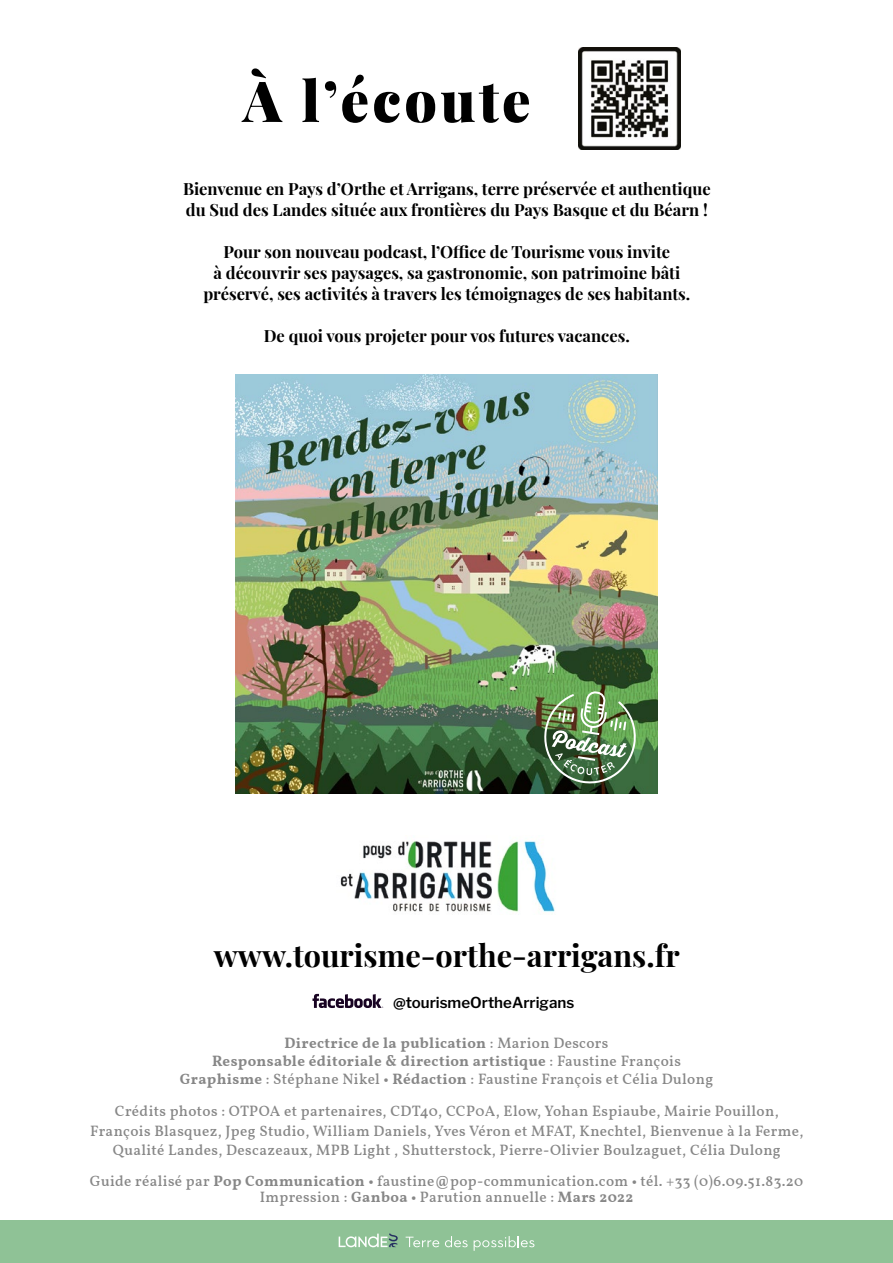
<style>
.page{position:relative;width:893px;height:1263px;background:#fff}
.page>*{position:absolute;margin:0;border:0;box-sizing:border-box;transform-origin:0 0}
.t1{font:900 56.7px "Playfair Display";letter-spacing:.06em;color:#000}
.t2{font:700 30.6px "Playfair Display";color:#000}
.t3{font:700 16.5px/21px "Playfair Display";color:#000}
.t4{font:500 15px/19.4px "Vollkorn";letter-spacing:.025em;color:#878787;text-align:center}
.t5{font:700 15px/18px "Vollkorn";letter-spacing:.025em;color:#878787;text-align:center}
.t6{font:600 15px "Libre Franklin";color:#000}
.s1{font-weight:500}
.s2{font-weight:700}
</style>
<div class="page">
<img style="left:235px;top:374px;width:423px;height:420px">
<img style="left:543px;top:691px;width:93px;height:94px">
<img style="left:578px;top:47px;width:102px;height:102px">
<img style="left:340px;top:841px;width:215px;height:71px">
<svg style="left:312px;top:994px;width:71px;height:14px"></svg>
<div style="left:0;top:1220px;width:893px;height:43px;background:#8fc296"></div>
<svg style="left:339px;top:1233px;width:59px;height:14px"></svg>
<svg style="left:406px;top:1237px;width:33px;height:10px"></svg>
<svg style="left:445px;top:1236px;width:23px;height:11px"></svg>
<svg style="left:474px;top:1236px;width:60px;height:15px"></svg>
<h1 class="t1" style="left:243px;top:56px;width:289px">À l’écoute</h1>
<p class="t3" style="left:183px;top:177px;width:529px">Bienvenue en Pays d’Orthe et Arrigans, terre préservée et authentique du Sud des Landes située aux frontières du Pays Basque et du Béarn !</p>
<p class="t3" style="left:203px;top:240px;width:488px;text-align:center">Pour son nouveau podcast, l’Office de Tourisme vous invite<br>à découvrir ses paysages, sa gastronomie, son patrimoine bâti préservé, ses activités à travers les témoignages de ses habitants.</p>
<p class="t3" style="left:264px;top:324px;width:367px">De quoi vous projeter pour vos futures vacances.</p>
<h2 class="t2" style="left:214px;top:932px;width:467px">www.tourisme-orthe-arrigans.fr</h2>
<p class="t6" style="left:393px;top:993px;width:183px">@tourismeOrtheArrigans</p>
<p class="t5" style="left:180px;top:1033px;width:535px">Directrice de la publication <span class="s1">: Marion Descors<br></span>Responsable éditoriale &amp; direction artistique <span class="s1">: Faustine François<br></span>Graphisme <span class="s1">: Stéphane Nikel •</span> Rédaction <span class="s1">: Faustine François et Célia Dulong</span></p>
<p class="t4" style="left:90px;top:1101px;width:715px">Crédits photos : OTPOA et partenaires, CDT40, CCP0A, Elow, Yohan Espiaube, Mairie Pouillon,<br>François Blasquez, Jpeg Studio, William Daniels, Yves Véron et MFAT, Knechtel, Bienvenue à la Ferme,<br>Qualité Landes, Descazeaux, MPB Light , Shutterstock, Pierre-Olivier Boulzaguet, Célia Dulong</p>
<p class="t4" style="left:90px;top:1171px;width:715px;line-height:16.5px">Guide réalisé par <span class="s2">Pop Communication</span> • faustine@pop-communication.com • tél. +33 (0)6.09.51.83.20<br>Impression : <span class="s2">Ganboa</span> • Parution annuelle : <span class="s2">Mars 2022</span></p>
</div>
